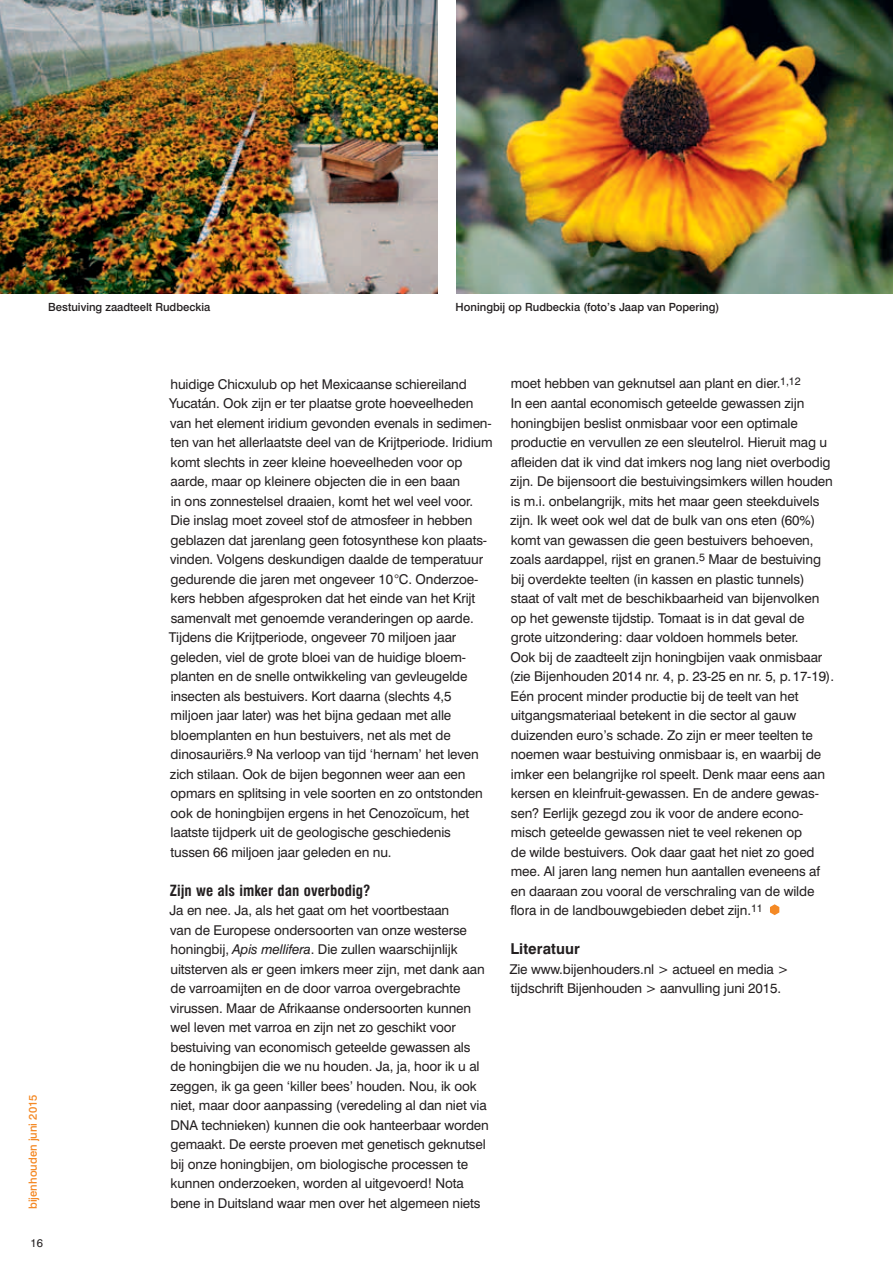
<style>
.page{position:relative;width:893px;height:1263px;background:#fff}
.page>*{position:absolute;margin:0;border:0;box-sizing:border-box;transform-origin:0 0}
.t1{font:700 condensed 15px "Swiss 721 BT";letter-spacing:.005em;color:#231f20}
.t2{font:700 15px "Swiss 721 BT";letter-spacing:.005em;color:#231f20}
.t3{font:13.5px/19.5px "Swiss 721 BT";letter-spacing:-.01em;color:#231f20}
.t4{font:500 11.25px "Swiss 721 BT";color:#231f20}
.t5{font:500 11.25px "Swiss 721 BT";color:#f48925}
.t6{font:11.25px "Swiss 721 BT";color:#231f20}
.s1{font-style:italic}
</style>
<div class="page">
<svg style="left:770px;top:904px;width:9px;height:11px"></svg>
<img style="left:0;top:0;width:438px;height:293px">
<img style="left:456px;top:0;width:437px;height:293px">
<p class="t4" style="left:48px;top:300px;width:164px">Bestuiving zaadteelt Rudbeckia</p>
<p class="t4" style="left:456px;top:300px;width:265px">Honingbij op Rudbeckia (foto’s Jaap van Popering)</p>
<p class="t5" style="left:26px;top:1209px;width:116px;rotate:-90deg">bijenhouden juni 2015</p>
<p class="t3" style="left:169px;top:374px;width:325px">huidige Chicxulub op het Mexicaanse schiereiland Yucatán. Ook zijn er ter plaatse grote hoeveelheden van het element iridium gevonden evenals in sedimen&shy;ten van het allerlaatste deel van de Krijtperiode. Iridium komt slechts in zeer kleine hoeveelheden voor op aarde, maar op kleinere objecten die in een baan<br>in ons zonnestelsel draaien, komt het wel veel voor.<br>Die inslag moet zoveel stof de atmosfeer in hebben geblazen dat jarenlang geen fotosynthese kon plaats&shy;vinden. Volgens deskundigen daalde de temperatuur gedurende die jaren met ongeveer 10°C. Onderzoe&shy;kers hebben afgesproken dat het einde van het Krijt samenvalt met genoemde veranderingen op aarde.<br>Tijdens die Krijtperiode, ongeveer 70 miljoen jaar geleden, viel de grote bloei van de huidige bloem&shy;planten en de snelle ontwikkeling van gevleugelde insecten als bestuivers. Kort daarna (slechts 4,5 miljoen jaar later) was het bijna gedaan met alle bloemplanten en hun bestuivers, net als met de dinosauriërs.<sup>9</sup> Na verloop van tijd ‘hernam’ het leven zich stilaan. Ook de bijen begonnen weer aan een opmars en splitsing in vele soorten en zo ontstonden ook de honingbijen ergens in het Cenozoïcum, het laatste tijdperk uit de geologische geschiedenis<br>tussen 66 miljoen jaar geleden en nu.</p>
<p class="t1" style="left:170px;top:881px;width:202px">Zijn we als imker dan overbodig?</p>
<p class="t3" style="left:170px;top:900px;width:321px">Ja en nee. Ja, als het gaat om het voortbestaan<br>van de Europese ondersoorten van onze westerse honingbij, <span class="s1">Apis mellifera</span>. Die zullen waarschijnlijk uitsterven als er geen imkers meer zijn, met dank aan de varroamijten en de door varroa overgebrachte virussen. Maar de Afrikaanse ondersoorten kunnen wel leven met varroa en zijn net zo geschikt voor bestuiving van economisch geteelde gewassen als<br>de honingbijen die we nu houden. Ja, ja, hoor ik u al zeggen, ik ga geen ‘killer bees’ houden. Nou, ik ook niet, maar door aanpassing (veredeling al dan niet via DNA technieken) kunnen die ook hanteerbaar worden gemaakt. De eerste proeven met genetisch geknutsel bij onze honingbijen, om biologische processen te kunnen onderzoeken, worden al uitgevoerd! Nota bene in Duitsland waar men over het algemeen niets</p>
<p class="t3" style="left:510px;top:374px;width:326px">moet hebben van geknutsel aan plant en dier.<sup>1,12<br></sup>In een aantal economisch geteelde gewassen zijn honingbijen beslist onmisbaar voor een optimale productie en vervullen ze een sleutelrol. Hieruit mag u afleiden dat ik vind dat imkers nog lang niet overbodig zijn. De bijensoort die bestuivingsimkers willen houden is m.i. onbelangrijk, mits het maar geen steekduivels zijn. Ik weet ook wel dat de bulk van ons eten (60%) komt van gewassen die geen bestuivers behoeven, zoals aardappel, rijst en granen.<sup>5</sup> Maar de bestuiving bij overdekte teelten (in kassen en plastic tunnels) staat of valt met de beschikbaarheid van bijenvolken op het gewenste tijdstip. Tomaat is in dat geval de grote uitzondering: daar voldoen hommels beter.<br>Ook bij de zaadteelt zijn honingbijen vaak onmisbaar (zie Bijenhouden 2014 nr. 4, p. 23-25 en nr. 5, p.17-19).<br>Eén procent minder productie bij de teelt van het uitgangsmateriaal betekent in die sector al gauw duizenden euro’s schade. Zo zijn er meer teelten te noemen waar bestuiving onmisbaar is, en waarbij de imker een belangrijke rol speelt. Denk maar eens aan kersen en kleinfruit-gewassen. En de andere gewas&shy;sen? Eerlijk gezegd zou ik voor de andere econo&shy;misch geteelde gewassen niet te veel rekenen op<br>de wilde bestuivers. Ook daar gaat het niet zo goed mee. Al jaren lang nemen hun aantallen eveneens af en daaraan zou vooral de verschraling van de wilde flora in de landbouwgebieden debet zijn.<sup>11</sup></p>
<p class="t2" style="left:511px;top:940px;width:71px">Literatuur</p>
<p class="t3" style="left:509px;top:959px;width:281px">Zie www.bijenhouders.nl &gt; actueel en media &gt; tijdschrift Bijenhouden &gt; aanvulling juni 2015.</p>
<p class="t6" style="left:31px;top:1236px;width:14px">16</p>
</div>
